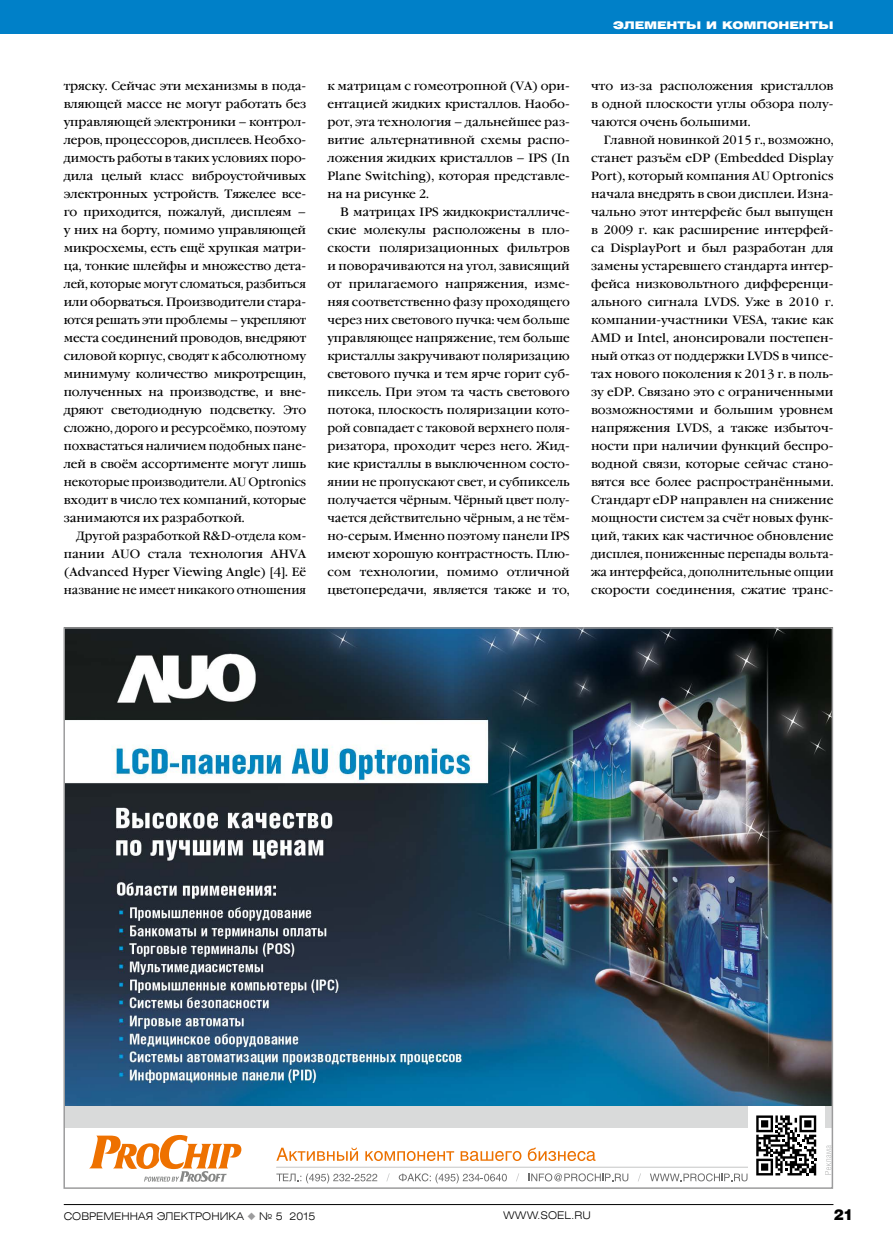
<style>
.page{position:relative;width:893px;height:1251px;background:#fff}
.page>*{position:absolute;margin:0;border:0;box-sizing:border-box;transform-origin:0 0}
.t1{font:900 15px "Helios";color:#000}
.t2{font:12px/18px "Garamond Book C";color:#000;text-align:justify}
.t3{font:12px/18px "Garamond Book C";color:#000;text-align:justify;scale:.96 1}
.t4{font:300 10.5px "Helios Ext";color:#000}
.t5{font:900 10.5px "Helios Ext";color:#fff}
.s1{color:#9c9c9d}
</style>
<div class="page">
<div style="left:0;top:0;width:893px;height:34px;background:#0080c8"></div>
<hr style="left:64px;top:1203px;width:769px;height:1px;background:#000">
<img style="left:66px;top:630px;width:764px;height:554px">
<div style="left:64px;top:1105px;width:768px;height:22px;background:#d9dada"></div>
<svg style="left:276px;top:1147px;width:82px;height:13px"></svg>
<svg style="left:365px;top:1150px;width:89px;height:10px"></svg>
<svg style="left:461px;top:1150px;width:60px;height:10px"></svg>
<svg style="left:528px;top:1147px;width:67px;height:13px"></svg>
<svg style="left:276px;top:1173px;width:101px;height:10px"></svg>
<svg style="left:386px;top:1173px;width:4px;height:8px"></svg>
<svg style="left:399px;top:1173px;width:108px;height:10px"></svg>
<svg style="left:516px;top:1173px;width:3px;height:8px"></svg>
<svg style="left:529px;top:1173px;width:99px;height:8px"></svg>
<svg style="left:638px;top:1173px;width:3px;height:8px"></svg>
<svg style="left:650px;top:1173px;width:97px;height:8px"></svg>
<svg style="left:89px;top:1134px;width:152px;height:47px"></svg>
<hr style="left:276px;top:1166px;width:472px;height:1px;background:#c5c6c6">
<svg style="left:825px;top:1144px;width:5px;height:30px"></svg>
<div style="left:748px;top:1105px;width:77px;height:77px;background:#fff"></div>
<svg style="left:756px;top:1115px;width:60px;height:60px"></svg>
<p class="t2" style="left:64px;top:77px;width:244px">тряску. Сейчас эти механизмы в пода&shy;вляющей массе не могут работать без управляющей электроники – контрол&shy;леров, процессоров, дисплеев. Необхо&shy;димость работы в таких условиях поро&shy;дила целый класс виброустойчивых электронных устройств. Тяжелее все&shy;го приходится, пожалуй, дисплеям – у них на борту, помимо управляющей микросхемы, есть ещё хрупкая матри&shy;ца, тонкие шлейфы и множество дета&shy;лей, которые могут сломаться, разбиться или оборваться. Производители стара&shy;ются решать эти проблемы – укрепляют места соединений проводов, внедряют силовой корпус, сводят к абсолютному минимуму количество микротрещин, полученных на производстве, и вне&shy;дряют светодиодную подсветку. Это сложно, дорого и ресурсоёмко, поэтому похвастаться наличием подобных пане&shy;лей в своём ассортименте могут лишь некоторые производители. AU Optronics входит в число тех компаний, которые занимаются их разработкой.</p>
<p class="t3" style="left:64px;top:527px;width:254px;text-indent:13px">Другой разработкой R&amp;D-отдела ком&shy;пании AUO стала технология AHVA (Advanced Hyper Viewing Angle) [4]. Её название не имеет никакого отношения</p>
<p class="t2" style="left:327px;top:77px;width:244px">к матрицам с гомеотропной (VA) ори&shy;ентацией жидких кристаллов. Наобо&shy;рот, эта технология – дальнейшее раз&shy;витие альтернативной схемы распо&shy;ложения жидких кристаллов – IPS (In Plane Switching), которая представле&shy;на на рисунке 2.</p>
<p class="t2" style="left:327px;top:203px;width:244px;text-indent:13px">В матрицах IPS жидкокристалличе&shy;ские молекулы расположены в пло&shy;скости поляризационных фильтров и поворачиваются на угол, зависящий от прилагаемого напряжения, изме&shy;няя соответственно фазу проходящего через них светового пучка: чем больше управляющее напряжение, тем больше кристаллы закручивают поляризацию светового пучка и тем ярче горит суб&shy;пиксель. При этом та часть светового потока, плоскость поляризации кото&shy;рой совпадает с таковой верхнего поля&shy;ризатора, проходит через него. Жид&shy;кие кристаллы в выключенном состо&shy;янии не пропускают свет, и субпиксель получается чёрным. Чёрный цвет полу&shy;чается действительно чёрным, а не тём&shy;но-серым. Именно поэтому панели IPS имеют хорошую контрастность. Плю&shy;сом технологии, помимо отличной цветопередачи, является также и то,</p>
<p class="t5" style="left:613px;top:19px;width:222px">Элементы и компоненты</p>
<p class="t2" style="left:591px;top:77px;width:244px">что из-за расположения кристаллов в одной плоскости углы обзора полу&shy;чаются очень большими.</p>
<p class="t2" style="left:591px;top:131px;width:244px;text-indent:13px">Главной новинкой 2015 г., возможно, станет разъём eDP (Embedded Display Port), который компания AU Optronics начала внедрять в свои дисплеи. Изна&shy;чально этот интерфейс был выпущен в 2009 г. как расширение интерфей&shy;са DisplayPort и был разработан для замены устаревшего стандарта интер&shy;фейса низковольтного дифференци&shy;ального сигнала LVDS. Уже в 2010 г. компании-участники VESA, такие как AMD и Intel, анонсировали постепен&shy;ный отказ от поддержки LVDS в чипсе&shy;тах нового поколения к 2013 г. в поль&shy;зу eDP. Связано это с ограниченными возможностями и большим уровнем напряжения LVDS, а также избыточ&shy;ности при наличии функций беспро&shy;водной связи, которые сейчас стано&shy;вятся все более распространёнными.<br>Стандарт eDP направлен на снижение мощности систем за счёт новых функ&shy;ций, таких как частичное обновление дисплея, пониженные перепады вольта&shy;жа интерфейса, дополнительные опции скорости соединения, сжатие транс-</p>
<p class="t4" style="left:64px;top:1208px;width:253px">СОВРЕМЕННАЯ ЭЛЕКТРОНИКА <span class="s1">◆</span> № 5 2015</p>
<p class="t4" style="left:503px;top:1208px;width:89px">WWW.SOEL.RU</p>
<p class="t1" style="left:833px;top:1204px;width:22px">21</p>
</div>
